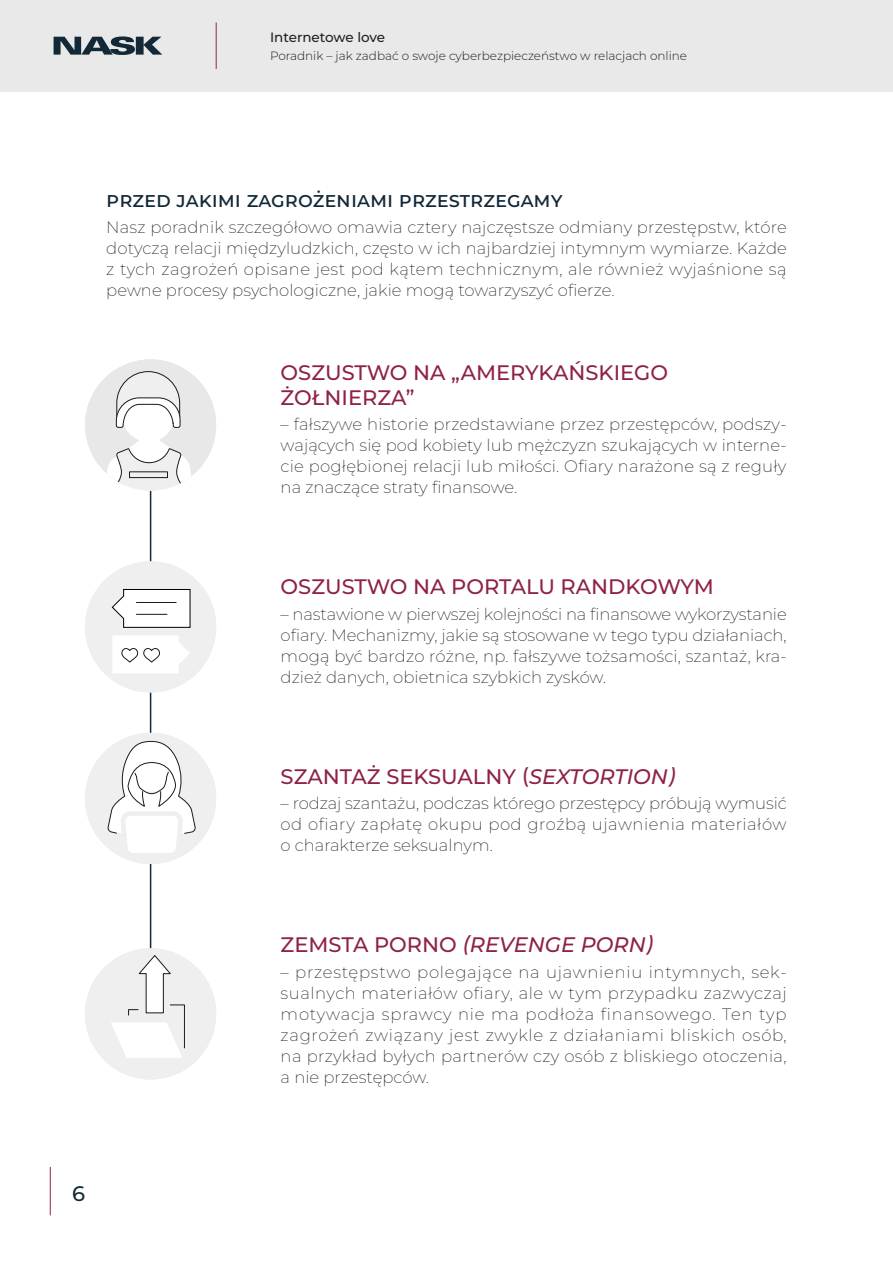
<style>
.page{position:relative;width:893px;height:1263px;background:#fff}
.page>*{position:absolute;margin:0;border:0;box-sizing:border-box;transform-origin:0 0}
.CAPS{font:500 21px/25.2px "Montserrat";color:#8e2249}
.t1{font:500 21px "Montserrat";letter-spacing:.015em;color:#132938}
.CAPS-2{font:italic 500 21px "Montserrat";color:#8e2249}
.t2{font:200 16.5px/21px "Montserrat";color:#231f20;text-align:justify}
.t3{font:500 13.5px "Montserrat";letter-spacing:-.005em;color:#231f20}
.t4{font:300 12px "Montserrat";color:#231f20}
.s1{font-style:italic}
.s2{font-style:normal}
</style>
<div class="page">
<div style="left:0;top:0;width:893px;height:91px;background:#e9e9e9"></div>
<hr style="left:50px;top:1167px;width:1px;height:48px;background:#8e2249">
<hr style="left:216px;top:22px;width:1px;height:47px;background:#8e2249">
<svg style="left:54px;top:36px;width:108px;height:19px"></svg>
<hr style="left:150px;top:460px;width:1px;height:585px;background:#132938">
<div style="left:85px;top:359px;width:131px;height:131px;background:#e8e8e8;border-radius:66px"></div>
<svg style="left:101px;top:371px;width:94px;height:119px"></svg>
<div style="left:130px;top:472px;width:37px;height:6px;background:#efefef"></div>
<div style="left:129px;top:471px;width:39px;height:7px;border:1px solid #1a1a1a"></div>
<div style="left:85px;top:561px;width:131px;height:131px;background:#efefef;border-radius:66px"></div>
<svg style="left:111px;top:589px;width:80px;height:39px"></svg>
<hr style="left:136px;top:602px;width:40px;height:1px;background:#1a1a1a">
<hr style="left:136px;top:614px;width:31px;height:1px;background:#1a1a1a">
<svg style="left:113px;top:636px;width:77px;height:37px"></svg>
<div style="left:85px;top:733px;width:131px;height:131px;background:#efefef;border-radius:66px"></div>
<svg style="left:107px;top:741px;width:88px;height:114px"></svg>
<div style="left:85px;top:948px;width:131px;height:131px;background:#efefef;border-radius:66px"></div>
<svg style="left:111px;top:955px;width:74px;height:103px"></svg>
<p class="t3" style="left:270px;top:28px;width:117px">Internetowe love</p>
<p class="t4" style="left:270px;top:48px;width:419px">Poradnik – jak zadbać o swoje cyberbezpieczeństwo w relacjach online</p>
<h2 class="t1" style="left:106px;top:186px;width:458px">Przed jakimi zagrożeniami przestrzegamy</h2>
<p class="t2" style="left:106px;top:216px;width:682px">Nasz poradnik szczegółowo omawia cztery najczęstsze odmiany przestępstw, które dotyczą relacji międzyludzkich, często w ich najbardziej intymnym wymiarze. Każde z tych zagrożeń opisane jest pod kątem technicznym, ale również wyjaśnione są pewne procesy psychologiczne, jakie mogą towarzyszyć ofierze.</p>
<p class="CAPS" style="left:281px;top:359px;width:389px">OSZUSTWO NA „AMERYKAŃSKIEGO<br>ŻOŁNIERZA”</p>
<p class="t2" style="left:281px;top:413px;width:507px">– fałszywe historie przedstawiane przez przestępców, podszy&shy;wających się pod kobiety lub mężczyzn szukających w interne&shy;cie pogłębionej relacji lub miłości. Ofiary narażone są z reguły na znaczące straty finansowe.</p>
<p class="CAPS" style="left:281px;top:574px;width:435px">OSZUSTWO NA PORTALU RANDKOWYM</p>
<p class="t2" style="left:281px;top:603px;width:508px">– nastawione w pierwszej kolejności na finansowe wykorzystanie ofiary. Mechanizmy, jakie są stosowane w tego typu działaniach, mogą być bardzo różne, np. fałszywe tożsamości, szantaż, kra&shy;dzież danych, obietnica szybkich zysków.</p>
<p class="CAPS" style="left:281px;top:763px;width:396px">SZANTAŻ SEKSUALNY (<span class="s1">SEXTORTION)</span></p>
<p class="t2" style="left:281px;top:792px;width:508px">– rodzaj szantażu, podczas którego przestępcy próbują wymusić od ofiary zapłatę okupu pod groźbą ujawnienia materiałów o charakterze seksualnym.</p>
<p class="CAPS-2" style="left:281px;top:931px;width:374px"><span class="s2">ZEMSTA PORNO</span> (REVENGE PORN)</p>
<p class="t2" style="left:281px;top:961px;width:508px">– przestępstwo polegające na ujawnieniu intymnych, sek&shy;sualnych materiałów ofiary, ale w tym przypadku zazwyczaj motywacja sprawcy nie ma podłoża finansowego. Ten typ zagrożeń związany jest zwykle z działaniami bliskich osób, na przykład byłych partnerów czy osób z bliskiego otoczenia, a nie przestępców.</p>
<p class="t1" style="left:72px;top:1179px;width:14px">6</p>
</div>
